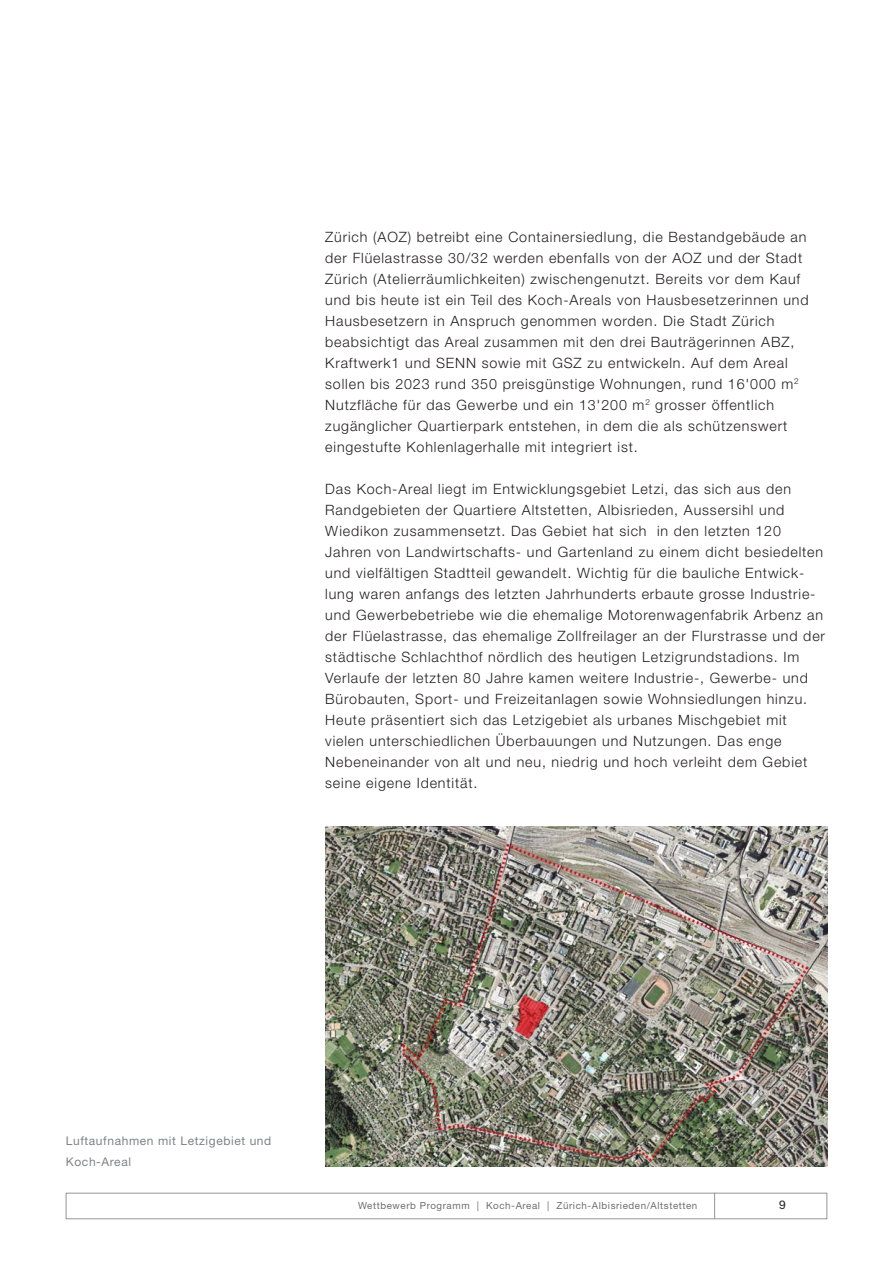
<style>
.page{position:relative;width:893px;height:1263px;background:#fff}
.page>*{position:absolute;margin:0;border:0;box-sizing:border-box;transform-origin:0 0}
.t1{font:300 14.25px/21px "Helvetica Neue LT";letter-spacing:.06em;color:#231f20}
.t2{font:12px/21px "Helvetica Neue LT";letter-spacing:.05em;color:#808285}
.t3{font:12px "Helvetica Neue LT";color:#231f20}
.t4{font:9.75px "Helvetica Neue LT";letter-spacing:.06em;color:#6d6e70}
</style>
<div class="page">
<div style="left:66px;top:1193px;width:761px;height:26px;border:1px solid #939598"></div>
<svg style="left:714px;top:1193px;width:1px;height:26px"></svg>
<img style="left:325px;top:826px;width:502px;height:340px">
<p class="t1" style="left:325px;top:228px;width:485px">Zürich (AOZ) betreibt eine Containersiedlung, die Bestandgebäude an der Flüelastrasse 30/32 werden ebenfalls von der AOZ und der Stadt Zürich (Atelierräumlichkeiten) zwischengenutzt. Bereits vor dem Kauf und bis heute ist ein Teil des Koch-Areals von Hausbesetzerinnen und Hausbesetzern in Anspruch genommen worden. Die Stadt Zürich beabsichtigt das Areal zusammen mit den drei Bauträgerinnen ABZ, Kraftwerk1 und SENN sowie mit GSZ zu entwickeln. Auf dem Areal sollen bis 2023 rund 350 preisgünstige Wohnungen, rund 16'000 m<sup>2<br></sup>Nutzfläche für das Gewerbe und ein 13'200 m<sup>2</sup> grosser öffentlich zugänglicher Quartierpark entstehen, in dem die als schützenswert eingestufte Kohlenlagerhalle mit integriert ist.</p>
<p class="t1" style="left:325px;top:480px;width:501px">Das Koch-Areal liegt im Entwicklungsgebiet Letzi, das sich aus den Randgebieten der Quartiere Altstetten, Albisrieden, Aussersihl und Wiedikon zusammensetzt. Das Gebiet hat sich in den letzten 120<br>Jahren von Landwirtschafts- und Gartenland zu einem dicht besiedelten und vielfältigen Stadtteil gewandelt. Wichtig für die bauliche Entwick&shy;lung waren anfangs des letzten Jahrhunderts erbaute grosse Industrie&shy;und Gewerbebetriebe wie die ehemalige Motorenwagenfabrik Arbenz an der Flüelastrasse, das ehemalige Zollfreilager an der Flurstrasse und der städtische Schlachthof nördlich des heutigen Letzigrundstadions. Im Verlaufe der letzten 80 Jahre kamen weitere Industrie-, Gewerbe- und Bürobauten, Sport- und Freizeitanlagen sowie Wohnsiedlungen hinzu.<br>Heute präsentiert sich das Letzigebiet als urbanes Mischgebiet mit vielen unterschiedlichen Überbauungen und Nutzungen. Das enge Nebeneinander von alt und neu, niedrig und hoch verleiht dem Gebiet seine eigene Identität.</p>
<p class="t2" style="left:66px;top:1131px;width:207px">Luftaufnahmen mit Letzigebiet und<br>Koch-Areal</p>
<p class="t4" style="left:358px;top:1202px;width:341px">Wettbewerb Programm | Koch-Areal | Zürich-Albisrieden/Altstetten</p>
<p class="t3" style="left:779px;top:1201px;width:8px">9</p>
</div>
